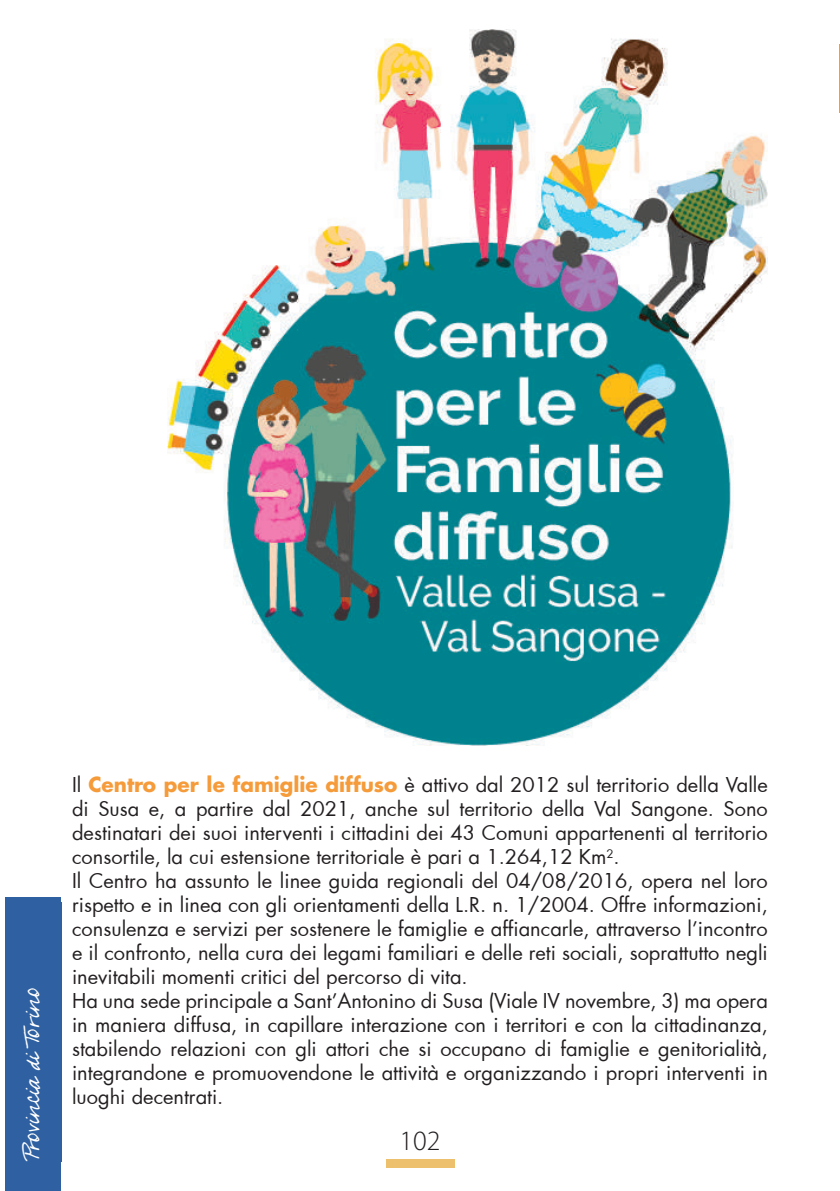
<style>
.page{position:relative;width:840px;height:1191px;background:#fff}
.page>*{position:absolute;margin:0;border:0;box-sizing:border-box;transform-origin:0 0}
.t1{font:300 28px "Myriad Pro";color:#231f20}
.t2{font:24px "Milko";color:#fff}
.t3{font:20px/24px "Futura";color:#231f20}
.s1{font-family:"Futura LT";font-weight:700;color:#f59b3a}
</style>
<div class="page">
<div style="left:386px;top:1159px;width:68px;height:8px;background:#edc06d"></div>
<img style="left:167px;top:30px;width:600px;height:715px">
<div style="left:6px;top:898px;width:55px;height:293px;background:#2f61a2"></div>
<hr style="left:839px;top:44px;width:1px;height:68px;background:#f59b3a">
<hr style="left:839px;top:784px;width:1px;height:60px;background:#f59b3a">
<p class="t2" style="left:14px;top:1162px;width:176px;rotate:-90deg">Provincia di Torino</p>
<p class="t3" style="left:72px;top:772px;width:697px">Il <span class="s1">Centro per le famiglie diffuso</span> è attivo dal 2012 sul territorio della Valle di Susa e, a partire dal 2021, anche sul territorio della Val Sangone. Sono destinatari dei suoi interventi i cittadini dei 43 Comuni appartenenti al territorio consortile, la cui estensione territoriale è pari a 1.264,12 Km<sup>2</sup>.<br>Il Centro ha assunto le linee guida regionali del 04/08/2016, opera nel loro rispetto e in linea con gli orientamenti della L.R. n. 1/2004. Offre informazioni, consulenza e servizi per sostenere le famiglie e affiancarle, attraverso l’incontro e il confronto, nella cura dei legami familiari e delle reti sociali, soprattutto negli inevitabili momenti critici del percorso di vita.<br>Ha una sede principale a Sant’Antonino di Susa (Viale IV novembre, 3) ma opera in maniera diffusa, in capillare interazione con i territori e con la cittadinanza, stabilendo relazioni con gli attori che si occupano di famiglie e genitorialità, integrandone e promuovendone le attività e organizzando i propri interventi in luoghi decentrati.</p>
<h1 class="t1" style="left:399px;top:1125px;width:42px">102</h1>
</div>
